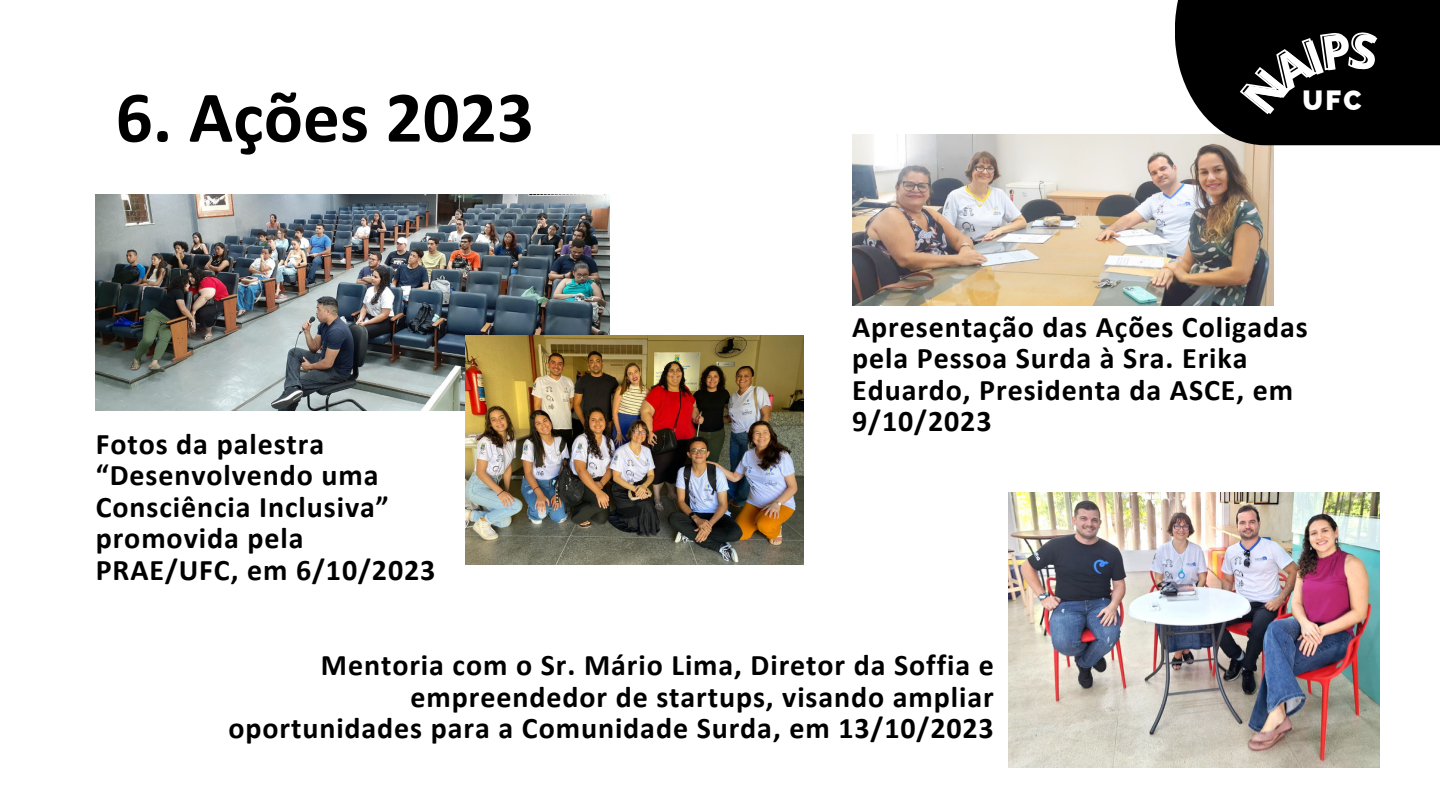
<style>
.page{position:relative;width:1440px;height:810px;background:#fff}
.page>*{position:absolute;margin:0;border:0;box-sizing:border-box;transform-origin:0 0}
.t1{font:700 73.1px "Calibri";color:#000}
.t2{font:700 30px/31.5px "Calibri";letter-spacing:.03em;color:#000;text-align:right}
.t3{font:800 27.8px "Raleway";color:#fff}
</style>
<div class="page">
<img style="left:852px;top:135px;width:422px;height:170px">
<div style="left:1175px;top:0;width:265px;height:145px;background:#000"></div>
<img style="left:96px;top:194px;width:513px;height:216px">
<img style="left:466px;top:335px;width:338px;height:230px">
<img style="left:1009px;top:492px;width:370px;height:275px">
<svg style="left:1240px;top:32px;width:136px;height:83px"></svg>
<p class="t1" style="left:116px;top:87px;width:420px">6. Ações 2023</p>
<p class="t3" style="left:1302px;top:84px;width:61px">UFC</p>
<p class="t2" style="left:96px;top:431px;width:230px">Fotos da palestra</p>
<p class="t2" style="left:96px;top:462px;width:284px">“Desenvolvendo uma</p>
<p class="t2" style="left:96px;top:494px;width:295px">Consciência Inclusiva”</p>
<p class="t2" style="left:96px;top:525px;width:209px">promovida pela</p>
<p class="t2" style="left:96px;top:557px;width:341px">PRAE/UFC, em 6/10/2023</p>
<p class="t2" style="left:852px;top:314px;width:457px;text-align:left">Apresentação das Ações Coligadas pela Pessoa Surda à Sra. Erika<br>Eduardo, Presidenta da ASCE, em<br>9/10/2023</p>
<p class="t2" style="left:228px;top:652px;width:767px">Mentoria com o Sr. Mário Lima, Diretor da Soffia e empreendedor de startups, visando ampliar oportunidades para a Comunidade Surda, em 13/10/2023</p>
</div>
